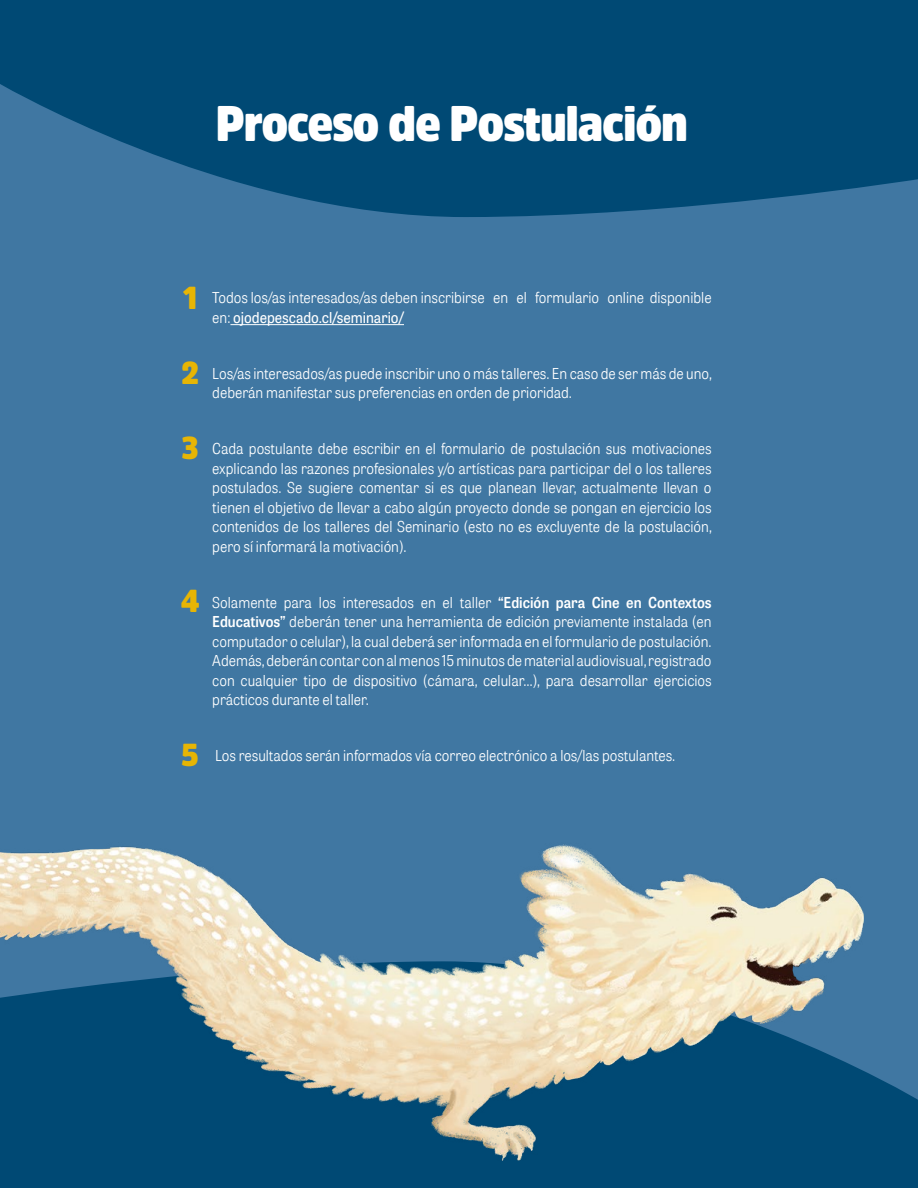
<style>
.page{position:relative;width:918px;height:1188px;background:#4077a2}
.page>*{position:absolute;margin:0;border:0;box-sizing:border-box;transform-origin:0 0}
.t1{font:900 49.5px "Amsi Pro Narw";letter-spacing:-.025em;color:#fff}
.t2{font:900 31.5px "Amsi Pro Narw";color:#e7b504}
.t3{font:15px/19.5px "Tablet Gothic Narrow Lt";color:#fff;text-align:justify}
.t4{font:15px "Tablet Gothic Narrow";color:#fff}
.s1{font-family:"Tablet Gothic Narrow Lt"}
.s2{font-family:"Tablet Gothic Narrow Sb"}
</style>
<div class="page">
<svg style="left:0;top:0;width:918px;height:217px;background:#084f7a"></svg>
<div style="left:0;top:1071px;width:918px;height:117px;background:#004974"></div>
<hr style="left:230px;top:324px;width:174px;height:1px;background:#fff">
<img style="left:0;top:844px;width:864px;height:316px">
<h1 class="t1" style="left:216px;top:89px;width:474px">Proceso de Postulación</h1>
<h2 class="t2" style="left:183px;top:276px;width:16px">1</h2>
<p class="t3" style="left:212px;top:288px;width:501px">Todos los/as interesados/as deben inscribirse en el formulario online disponible</p>
<p class="t4" style="left:212px;top:307px;width:193px"><span class="s1">en:</span> ojodepescado.cl/seminario/</p>
<h2 class="t2" style="left:181px;top:351px;width:19px">2</h2>
<h2 class="t2" style="left:182px;top:426px;width:18px">3</h2>
<p class="t3" style="left:212px;top:363px;width:501px">Los/as interesados/as puede inscribir uno o más talleres. En caso de ser más de uno, deberán manifestar sus preferencias en orden de prioridad.</p>
<p class="t3" style="left:212px;top:439px;width:501px">Cada postulante debe escribir en el formulario de postulación sus motivaciones explicando las razones profesionales y/o artísticas para participar del o los talleres postulados. Se sugiere comentar si es que planean llevar, actualmente llevan o tienen el objetivo de llevar a cabo algún proyecto donde se pongan en ejercicio los contenidos de los talleres del Seminario (esto no es excluyente de la postulación, pero sí informará la motivación).</p>
<h2 class="t2" style="left:181px;top:579px;width:20px">4</h2>
<p class="t3" style="left:212px;top:592px;width:501px">Solamente para los interesados en el taller <span class="s2">“Edición para Cine en Contextos Educativos”</span> deberán tener una herramienta de edición previamente instalada (en computador o celular), la cual deberá ser informada en el formulario de postulación.<br>Además, deberán contar con al menos 15 minutos de material audiovisual, registrado con cualquier tipo de dispositivo (cámara, celular…), para desarrollar ejercicios prácticos durante el taller.</p>
<h2 class="t2" style="left:182px;top:733px;width:19px">5</h2>
<p class="t3" style="left:215px;top:746px;width:462px">Los resultados serán informados vía correo electrónico a los/las postulantes.</p>
</div>
